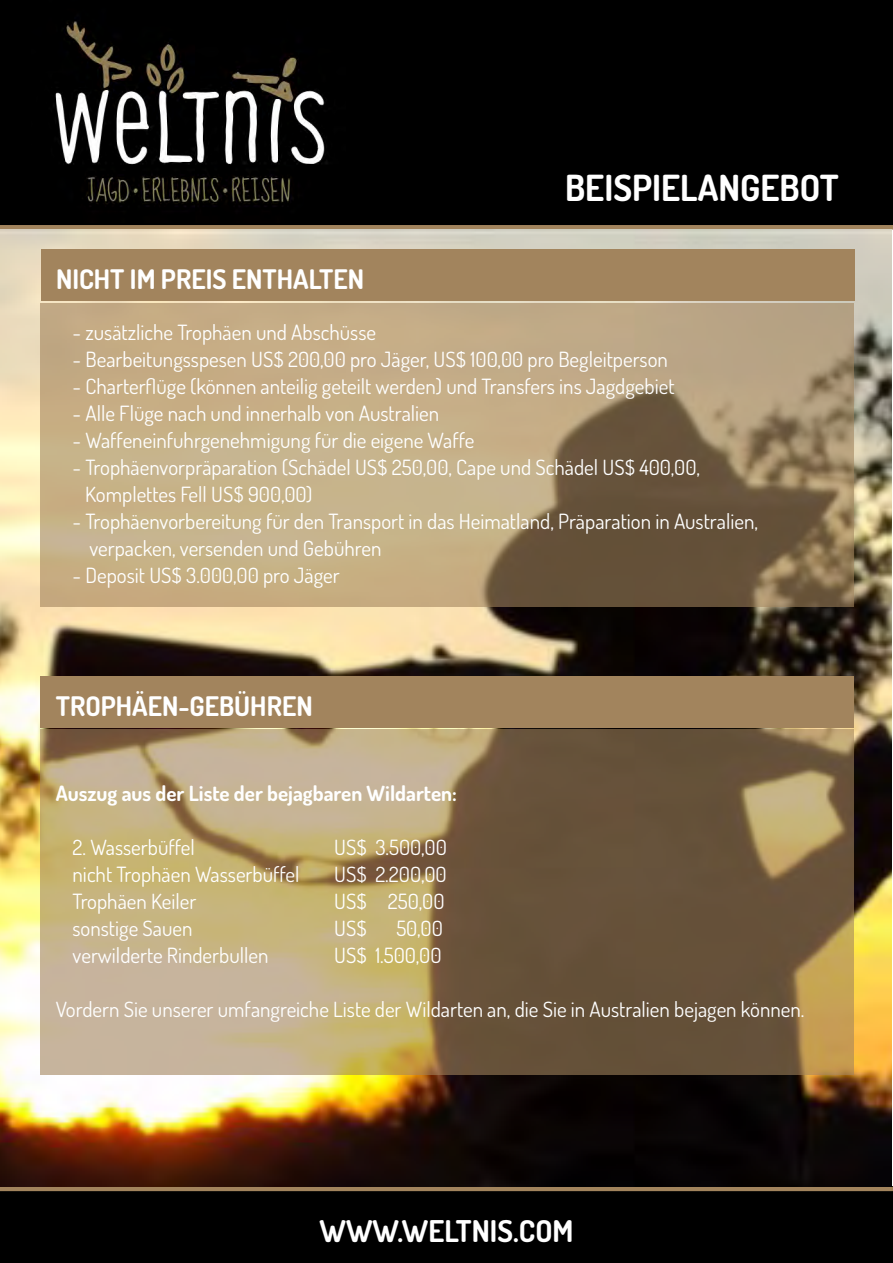
<style>
.page{position:relative;width:893px;height:1263px;background:#fff}
.page>*{position:absolute;margin:0;border:0;box-sizing:border-box;transform-origin:0 0}
.t1{font:700 36px "Dosis";color:#fff}
.t2{font:700 30px "Dosis";color:#fff}
.t3{font:700 27px "Dosis";color:#fff}
.t4{font:21px "Dosis";color:#fff}
.t5{font:700 21px "Dosis";color:#fff}
</style>
<div class="page">
<div style="left:0;top:1186px;width:893px;height:77px;background:#000"></div>
<div style="left:0;top:0;width:893px;height:225px;background:#000"></div>
<hr style="left:0;top:1187px;width:893px;height:4px;background:#a2845d">
<div style="left:0;top:225px;width:893px;height:5px;background:#a2845d"></div>
<img style="left:55px;top:21px;width:272px;height:186px">
<img style="left:0;top:230px;width:892px;height:957px">
<div style="left:41px;top:250px;width:813px;height:51px;background:#a2845d"></div>
<svg style="left:41px;top:303px;width:813px;height:303px;fill:#c5ab85"></svg>
<div style="left:41px;top:677px;width:813px;height:51px;background:#a2845d"></div>
<svg style="left:41px;top:729px;width:813px;height:345px"></svg>
<p class="t1" style="left:565px;top:165px;width:275px">BEISPIELANGEBOT</p>
<p class="t3" style="left:56px;top:262px;width:310px">NICHT IM PREIS ENTHALTEN</p>
<p class="t4" style="left:73px;top:319px;width:305px">- zusätzliche Trophäen und Abschüsse</p>
<p class="t4" style="left:73px;top:346px;width:597px">- Bearbeitungsspesen US$ 200,00 pro Jäger, US$ 100,00 pro Begleitperson</p>
<p class="t4" style="left:73px;top:373px;width:603px">- Charterflüge (können anteilig geteilt werden) und Transfers ins Jagdgebiet</p>
<p class="t4" style="left:73px;top:400px;width:368px">- Alle Flüge nach und innerhalb von Australien</p>
<p class="t4" style="left:73px;top:427px;width:403px">- Waffeneinfuhrgenehmigung für die eigene Waffe</p>
<p class="t4" style="left:73px;top:454px;width:629px">- Trophäenvorpräparation (Schädel US$ 250,00, Cape und Schädel US$ 400,00,</p>
<p class="t4" style="left:85px;top:481px;width:229px">Komplettes Fell US$ 900,00)</p>
<p class="t4" style="left:73px;top:508px;width:687px">- Trophäenvorbereitung für den Transport in das Heimatland, Präparation in Australien,</p>
<p class="t4" style="left:89px;top:535px;width:294px">verpacken, versenden und Gebühren</p>
<p class="t4" style="left:73px;top:562px;width:269px">- Deposit US$ 3.000,00 pro Jäger</p>
<p class="t3" style="left:56px;top:689px;width:258px">TROPHÄEN-GEBÜHREN</p>
<p class="t5" style="left:56px;top:779px;width:403px">Auszug aus der Liste der bejagbaren Wildarten:</p>
<p class="t4" style="left:73px;top:833px;width:124px">2. Wasserbüffel</p>
<p class="t4" style="left:334px;top:833px;width:114px">US$ 3.500,00</p>
<p class="t4" style="left:73px;top:860px;width:228px">nicht Trophäen Wasserbüffel</p>
<p class="t4" style="left:334px;top:860px;width:114px">US$ 2.200,00</p>
<p class="t4" style="left:73px;top:887px;width:125px">Trophäen Keiler</p>
<p class="t4" style="left:334px;top:887px;width:112px">US$ 250,00</p>
<p class="t4" style="left:73px;top:914px;width:121px">sonstige Sauen</p>
<p class="t4" style="left:334px;top:914px;width:34px">US$</p>
<p class="t4" style="left:396px;top:914px;width:48px">50,00</p>
<p class="t4" style="left:73px;top:941px;width:197px">verwilderte Rinderbullen</p>
<p class="t4" style="left:334px;top:941px;width:109px">US$ 1.500,00</p>
<p class="t4" style="left:56px;top:995px;width:750px">Vordern Sie unserer umfangreiche Liste der Wildarten an, die Sie in Australien bejagen können.</p>
<p class="t2" style="left:319px;top:1212px;width:255px">WWW.WELTNIS.COM</p>
</div>
